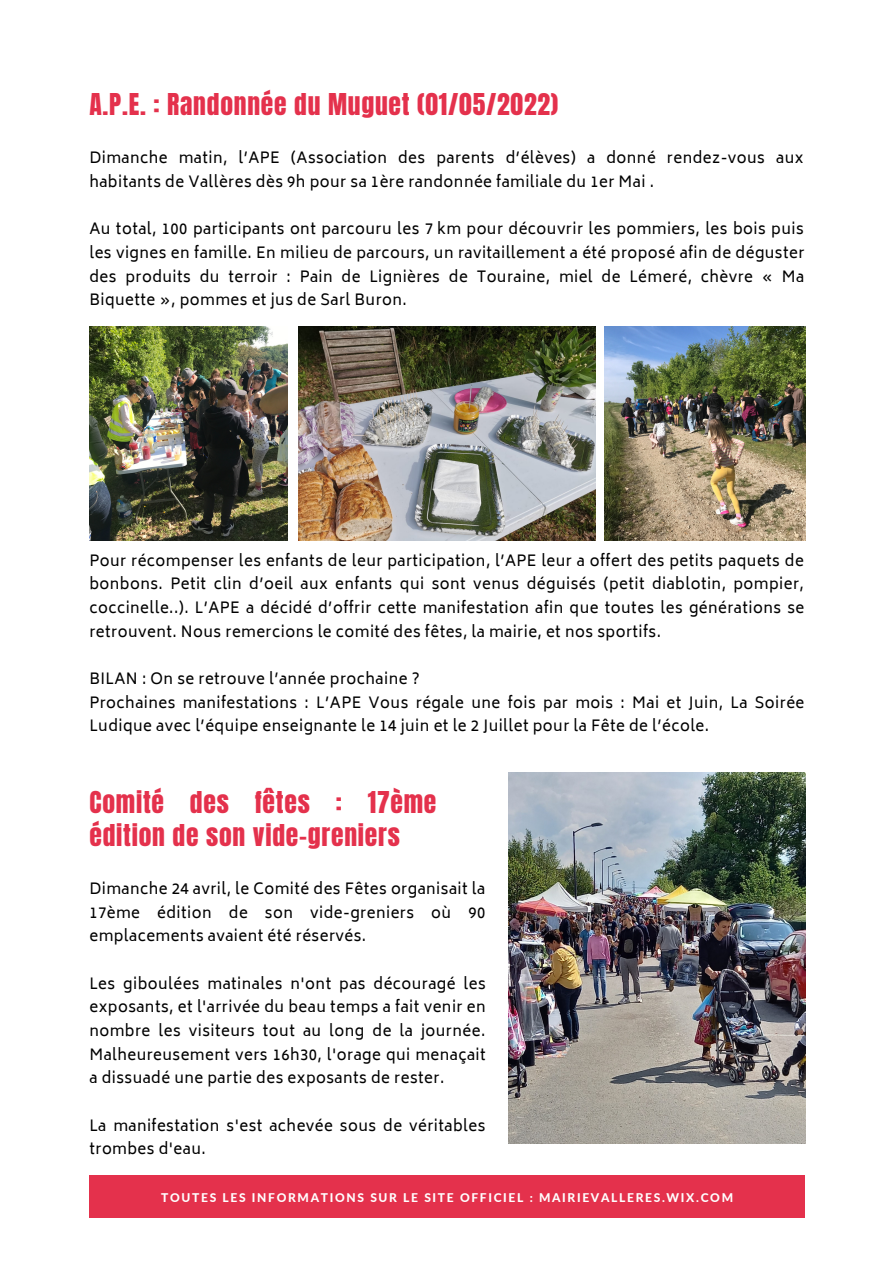
<style>
.page{position:relative;width:894px;height:1264px;background:#fff}
.page>*{position:absolute;margin:0;border:0;box-sizing:border-box;transform-origin:0 0}
.t1{font:25.65px/32.7px "Anton";letter-spacing:.03em;color:#e4314c}
.t2{font:15px/23.7px "Biryani";letter-spacing:.03em;color:#000;text-align:justify}
.t3{font:800 12px "Lato";letter-spacing:.14em;color:#fff}
</style>
<div class="page">
<div style="left:89px;top:1175px;width:715px;height:42px;background:#e4314c"></div>
<img style="left:508px;top:772px;width:296px;height:371px">
<img style="left:89px;top:326px;width:199px;height:214px">
<img style="left:604px;top:326px;width:200px;height:214px">
<img style="left:299px;top:326px;width:296px;height:214px">
<p class="t1" style="left:89px;top:88px;width:470px">A.P.E. : Randonnée du Muguet (01/05/2022)</p>
<p class="t2" style="left:89px;top:146px;width:715px">Dimanche matin, l’APE (Association des parents d’élèves) a donné rendez-vous aux habitants de Vallères dès 9h pour sa 1ère randonnée familiale du 1er Mai .</p>
<p class="t2" style="left:89px;top:217px;width:716px">Au total, 100 participants ont parcouru les 7 km pour découvrir les pommiers, les bois puis les vignes en famille. En milieu de parcours, un ravitaillement a été proposé afin de déguster des produits du terroir : Pain de Lignières de Touraine, miel de Lémeré, chèvre « Ma Biquette », pommes et jus de Sarl Buron.</p>
<p class="t2" style="left:89px;top:548px;width:716px">Pour récompenser les enfants de leur participation, l’APE leur a offert des petits paquets de bonbons. Petit clin d’oeil aux enfants qui sont venus déguisés (petit diablotin, pompier, coccinelle..). L’APE a décidé d’offrir cette manifestation afin que toutes les générations se retrouvent. Nous remercions le comité des fêtes, la mairie, et nos sportifs.</p>
<p class="t2" style="left:89px;top:667px;width:332px">BILAN : On se retrouve l’année prochaine ?</p>
<p class="t2" style="left:89px;top:690px;width:716px">Prochaines manifestations : L’APE Vous régale une fois par mois : Mai et Juin, La Soirée<br>Ludique avec l’équipe enseignante le 14 juin et le 2 Juillet pour la Fête de l’école.</p>
<p class="t1" style="left:89px;top:786px;width:348px">Comité des fêtes : 17ème édition de son vide-greniers</p>
<p class="t2" style="left:89px;top:877px;width:397px">Dimanche 24 avril, le Comité des Fêtes organisait la 17ème édition de son vide-greniers où 90 emplacements avaient été réservés.</p>
<p class="t2" style="left:89px;top:971px;width:398px">Les giboulées matinales n'ont pas découragé les exposants, et l'arrivée du beau temps a fait venir en nombre les visiteurs tout au long de la journée.<br>Malheureusement vers 16h30, l'orage qui menaçait a dissuadé une partie des exposants de rester.</p>
<p class="t2" style="left:89px;top:1113px;width:397px">La manifestation s'est achevée sous de véritables trombes d'eau.</p>
<p class="t3" style="left:161px;top:1190px;width:573px">TOUTES LES INFORMATIONS SUR LE SITE OFFICIEL : MAIRIEVALLERES.WIX.COM</p>
</div>
